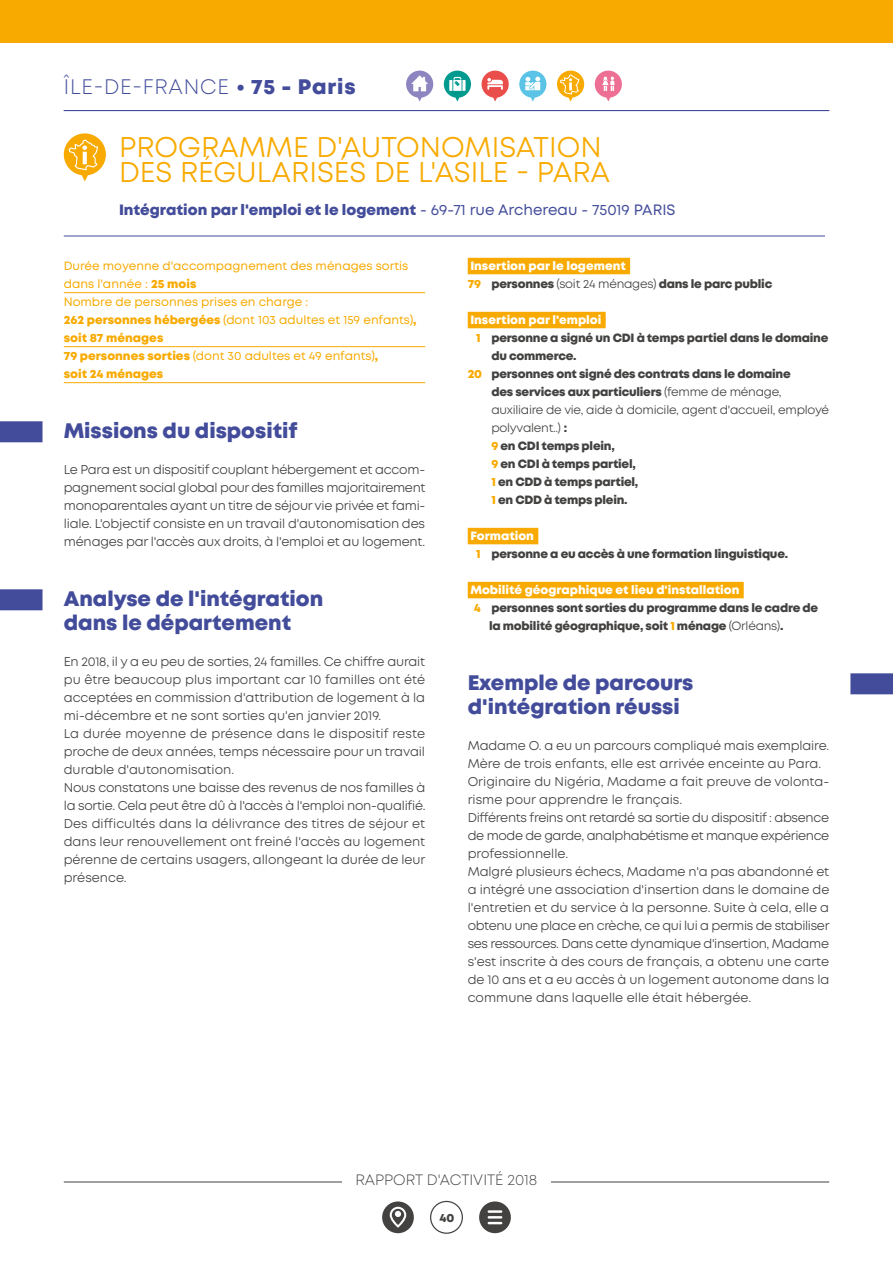
<style>
.page{position:relative;width:893px;height:1263px;background:#fff}
.page>*{position:absolute;margin:0;border:0;box-sizing:border-box;transform-origin:0 0}
.t1{font:28.5px/25.5px "Mont";color:#f8aa00}
.t2{font:800 21px/24px "Mont";color:#424c9a}
.t3{font:300 21px "Mont";letter-spacing:.04em;color:#424c9a}
.t4{font:800 15px "Mont";color:#424c9a}
.t5{font:300 15px "Mont";color:#434241}
.t6{font:12.75px/18px "Mont";letter-spacing:-.005em;color:#434241}
.t7{font:800 12px/18px "Mont";letter-spacing:-.02em;color:#434241}
.t8{font:12px/18px "Mont";color:#f8aa00}
.t9{font:12px "Mont";letter-spacing:-.02em;color:#434241}
.t10{font:800 12px "Mont";color:#fff}
.s1{font-weight:800}
.s2{font-weight:400}
.s3{color:#fff}
.s4{color:#f8aa00}
</style>
<div class="page">
<hr style="left:64px;top:1181px;width:765px;height:1px;background:#434241">
<div style="left:382px;top:1201px;width:32px;height:32px;background:#434241;border-radius:50%"></div>
<svg style="left:390px;top:1207px;width:16px;height:21px"></svg>
<div style="left:479px;top:1201px;width:32px;height:32px;background:#434241;border-radius:50%"></div>
<svg style="left:489px;top:1210px;width:12px;height:14px"></svg>
<div style="left:430px;top:1201px;width:33px;height:33px;border:1px solid #434241;border-radius:50%"></div>
<div style="left:0;top:0;width:893px;height:43px;background:#f8aa00"></div>
<div style="left:342px;top:1174px;width:209px;height:15px;background:#fff"></div>
<hr style="left:64px;top:110px;width:765px;height:1px;background:#424c9a">
<hr style="left:64px;top:292px;width:361px;height:1px;background:#f8aa00">
<hr style="left:64px;top:346px;width:361px;height:1px;background:#f8aa00">
<hr style="left:64px;top:382px;width:361px;height:1px;background:#f8aa00">
<div style="left:0;top:421px;width:43px;height:21px;background:#424c9a"></div>
<div style="left:0;top:589px;width:43px;height:21px;background:#424c9a"></div>
<div style="left:468px;top:258px;width:162px;height:16px;background:#f8aa00"></div>
<div style="left:468px;top:312px;width:138px;height:16px;background:#f8aa00"></div>
<div style="left:468px;top:528px;width:70px;height:16px;background:#f8aa00"></div>
<div style="left:468px;top:582px;width:276px;height:16px;background:#f8aa00"></div>
<div style="left:850px;top:673px;width:43px;height:21px;background:#424c9a"></div>
<hr style="left:64px;top:236px;width:761px;height:1px;background:#424c9a">
<svg style="left:64px;top:133px;width:42px;height:48px"></svg>
<svg style="left:406px;top:71px;width:27px;height:31px"></svg>
<svg style="left:519px;top:71px;width:27px;height:31px"></svg>
<svg style="left:444px;top:71px;width:27px;height:31px"></svg>
<svg style="left:482px;top:71px;width:27px;height:31px"></svg>
<svg style="left:557px;top:71px;width:27px;height:31px"></svg>
<svg style="left:595px;top:71px;width:27px;height:31px"></svg>
<h2 class="t3" style="left:64px;top:74px;width:293px">ÎLE-DE-FRANCE <span class="s1">• 75 - Paris</span></h2>
<h1 class="t1" style="left:119px;top:134px;width:493px">PROGRAMME D'AUTONOMISATION<br>DES RÉGULARISÉS DE L'ASILE - PARA</h1>
<p class="t4" style="left:119px;top:200px;width:558px">Intégration par l'emploi et le logement <span class="s2">- 69-71 rue Archereau - 75019 PARIS</span></p>
<p class="t8" style="left:64px;top:257px;width:354px">Durée moyenne d'accompagnement des ménages sortis dans l'année : <span class="s1">25 mois<br></span>Nombre de personnes prises en charge :<br><span class="s1">262 personnes hébergées</span> (dont 103 adultes et 159 enfants)<span class="s1">, soit 87 ménages<br>79 personnes sorties</span> (dont 30 adultes et 49 enfants)<span class="s1">,<br>soit 24 ménages</span></p>
<h2 class="t2" style="left:64px;top:419px;width:235px">Missions du dispositif</h2>
<p class="t6" style="left:64px;top:461px;width:363px;text-align:justify">Le Para est un dispositif couplant hébergement et accom&shy;pagnement social global pour des familles majoritairement monoparentales ayant un titre de séjour vie privée et fami&shy;liale. L'objectif consiste en un travail d'autonomisation des ménages par l'accès aux droits, à l'emploi et au logement.</p>
<h2 class="t2" style="left:64px;top:587px;width:261px">Analyse de l'intégration dans le département</h2>
<p class="t6" style="left:64px;top:653px;width:363px">En 2018, il y a eu peu de sorties, 24 familles. Ce chiffre aurait pu être beaucoup plus important car 10 familles ont été acceptées en commission d'attribution de logement à la mi-décembre et ne sont sorties qu'en janvier 2019.<br>La durée moyenne de présence dans le dispositif reste proche de deux années, temps nécessaire pour un travail durable d'autonomisation.<br>Nous constatons une baisse des revenus de nos familles à la sortie. Cela peut être dû à l'accès à l'emploi non-qualifié.<br>Des difficultés dans la délivrance des titres de séjour et dans leur renouvellement ont freiné l'accès au logement pérenne de certains usagers, allongeant la durée de leur présence.</p>
<p class="t7" style="left:468px;top:257px;width:306px"><span class="s3">Insertion par le logement<br></span><span class="s4">79</span> personnes <span class="s2">(soit 24 ménages)</span> dans le parc public</p>
<p class="t10" style="left:470px;top:312px;width:133px">Insertion par l'emploi</p>
<p class="t7" style="left:476px;top:329px;width:354px"><span class="s4">1</span> personne a signé un CDI à temps partiel dans le domaine</p>
<p class="t7" style="left:491px;top:347px;width:87px">du commerce.</p>
<p class="t7" style="left:468px;top:365px;width:324px"><span class="s4">20</span> personnes ont signé des contrats dans le domaine</p>
<p class="t7" style="left:491px;top:383px;width:292px">des services aux particuliers <span class="s2">(femme de ménage,</span></p>
<p class="t9" style="left:491px;top:402px;width:339px">auxiliaire de vie, aide à domicile, agent d'accueil, employé</p>
<p class="t9" style="left:491px;top:420px;width:77px">polyvalent..) <span class="s1">:</span></p>
<p class="t7" style="left:491px;top:437px;width:125px"><span class="s4">9</span> en CDI temps plein,</p>
<p class="t7" style="left:491px;top:455px;width:146px"><span class="s4">9</span> en CDI à temps partiel,</p>
<p class="t7" style="left:491px;top:473px;width:148px"><span class="s4">1</span> en CDD à temps partiel,</p>
<p class="t7" style="left:491px;top:491px;width:138px"><span class="s4">1</span> en CDD à temps plein.</p>
<p class="t7" style="left:476px;top:527px;width:313px;text-indent:-6px"><span class="s3">Formation<br></span><span class="s4">1</span> personne a eu accès à une formation linguistique.</p>
<p class="t10" style="left:470px;top:582px;width:271px">Mobilité géographique et lieu d'installation</p>
<p class="t7" style="left:474px;top:599px;width:346px"><span class="s4">4</span> personnes sont sorties du programme dans le cadre de</p>
<p class="t7" style="left:489px;top:617px;width:296px">la mobilité géographique, soit <span class="s4">1</span> ménage <span class="s2">(Orléans)</span>.</p>
<h2 class="t2" style="left:468px;top:671px;width:227px">Exemple de parcours d'intégration réussi</h2>
<p class="t6" style="left:468px;top:737px;width:363px">Madame O. a eu un parcours compliqué mais exemplaire.<br>Mère de trois enfants, elle est arrivée enceinte au Para.<br>Originaire du Nigéria, Madame a fait preuve de volonta&shy;risme pour apprendre le français.<br>Différents freins ont retardé sa sortie du dispositif : absence de mode de garde, analphabétisme et manque expérience professionnelle.<br>Malgré plusieurs échecs, Madame n'a pas abandonné et a intégré une association d'insertion dans le domaine de l'entretien et du service à la personne. Suite à cela, elle a obtenu une place en crèche, ce qui lui a permis de stabiliser ses ressources. Dans cette dynamique d'insertion, Madame s'est inscrite à des cours de français, a obtenu une carte de 10 ans et a eu accès à un logement autonome dans la commune dans laquelle elle était hébergée.</p>
<p class="t5" style="left:355px;top:1170px;width:183px">RAPPORT D'ACTIVITÉ 2018</p>
<p class="t7" style="left:440px;top:1208px;width:16px">40</p>
</div>
